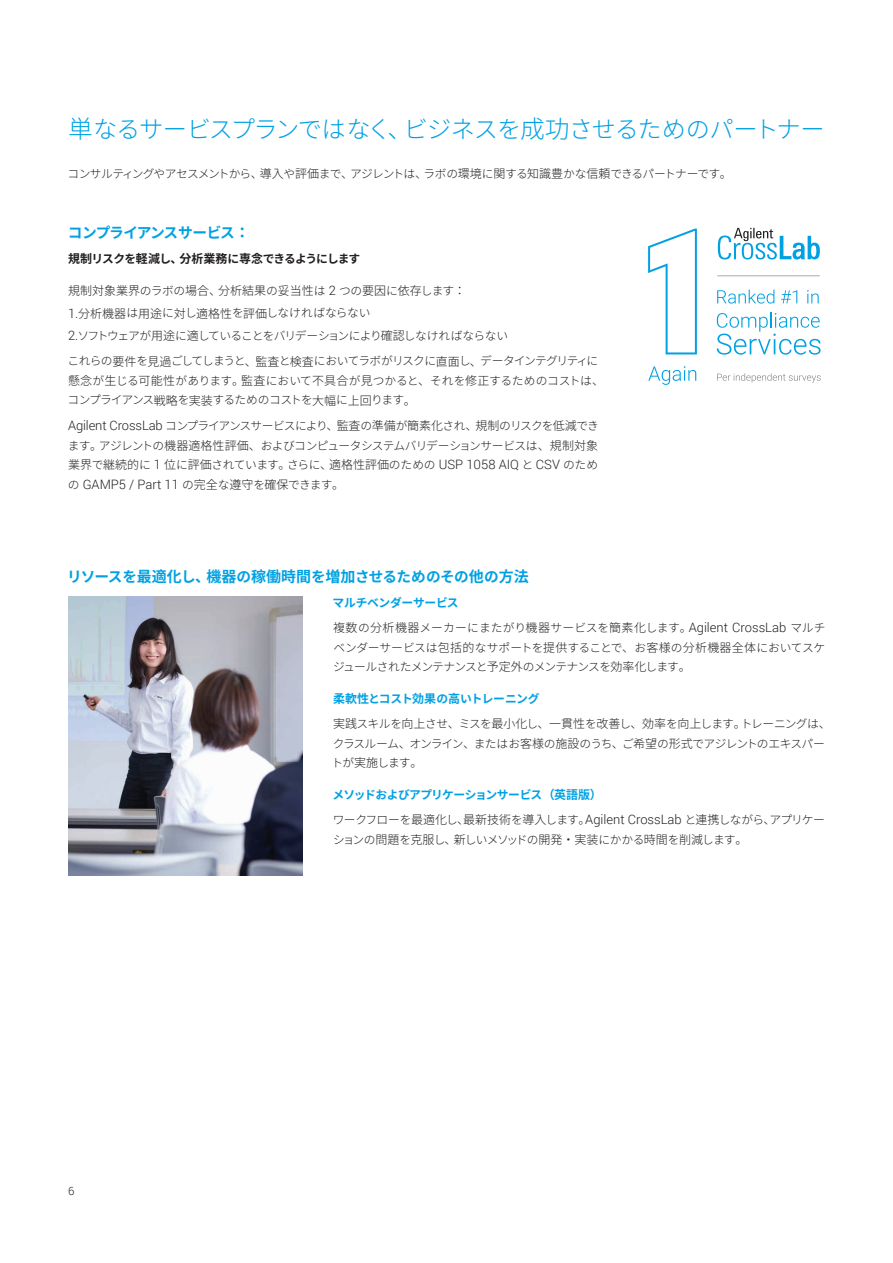
<style>
.page{position:relative;width:893px;height:1263px;background:#fff}
.page>*{position:absolute;margin:0;border:0;box-sizing:border-box;transform-origin:0 0}
.BROCHURE_int_head_bl{font:300 24.3px "Noto Sans CJ Kjp";letter-spacing:-.05em;color:#00a1e3}
.BROCHURE_subhead_blu{font:700 14.7px "Noto Sans CJ Kjp";letter-spacing:-.055em;color:#00a1e3}
.BROCHURE_subhead_blu-2{font:700 14.7px "Noto Sans CJ Kjp";letter-spacing:-.08em;color:#00a1e3}
.BROCHURE_text_black{font:300 12.9px "Roboto";color:#231f20}
.BROCHURE_text_black-2{font:300 12px "Noto Sans CJ Kjp";color:#231f20}
.BROCHURE_text_black-3{font:300 11.7px/19.5px "Noto Sans CJ Kjp";letter-spacing:-.06em;color:#231f20}
.t1{font:700 11.7px "Noto Sans CJ Kjp";letter-spacing:-.03em;color:#00a1e3}
.BROCHURE_text_black-4{font:300 11.7px "Noto Sans CJ Kjp";letter-spacing:-.01em;color:#231f20}
.t2{font:700 11.7px "Noto Sans CJ Kjp";letter-spacing:-.085em;color:#231f20}
.t3{font:700 11.7px "Noto Sans CJ Kjp";letter-spacing:-.05em;color:#00a1e3}
.t4{font:300 11.4px "Roboto";color:#231f20}
.s1{font-size:24.75px}
.s2{font-size:12px}
.s3{font-size:15px}
.s4{font-size:11.7px}
.s5{font-family:"Roboto";font-size:12.9px}
.s6{font-family:"Noto Sans CJ Kjp";font-size:11.7px}
.s7{font-family:"Noto Sans CJ Kjp";font-size:12px}
</style>
<div class="page">
<img style="left:68px;top:597px;width:234px;height:279px">
<hr style="left:717px;top:275px;width:103px;height:1px;background:#a8abac">
<svg style="left:717px;top:290px;width:57px;height:14px"></svg>
<svg style="left:781px;top:290px;width:16px;height:13px"></svg>
<svg style="left:807px;top:290px;width:12px;height:13px"></svg>
<svg style="left:717px;top:312px;width:103px;height:43px"></svg>
<svg style="left:648px;top:229px;width:49px;height:125px"></svg>
<svg style="left:717px;top:373px;width:104px;height:10px"></svg>
<svg style="left:718px;top:228px;width:102px;height:31px"></svg>
<svg style="left:648px;top:366px;width:48px;height:19px"></svg>
<p class="BROCHURE_int_head_bl" style="left:68px;top:115px;width:758px"><span class="s1">単</span>なるサービスプランではなく<span class="s1">、</span>ビジネスを<span class="s1">成功</span>させるためのパートナー</p>
<p class="BROCHURE_text_black-3" style="left:68px;top:164px;width:666px">コンサルティングやアセスメントから<span class="s2">、導入</span>や<span class="s2">評価</span>まで<span class="s2">、</span>アジレントは<span class="s2">、</span>ラボの<span class="s2">環境</span>に<span class="s2">関</span>する<span class="s2">知識豊</span>かな<span class="s2">信頼</span>できるパートナーです<span class="s2">。</span></p>
<p class="BROCHURE_subhead_blu-2" style="left:68px;top:225px;width:184px">コンプライアンスサービス<span class="s3">：</span></p>
<p class="t2" style="left:68px;top:252px;width:294px"><span class="s2">規制</span>リスクを<span class="s2">軽減</span>し<span class="s2">、分析業務</span>に<span class="s2">専念</span>できるようにします</p>
<p class="BROCHURE_text_black-2" style="left:68px;top:284px;width:399px">規制対象業界<span class="s4">のラボの</span>場合、分析結果<span class="s4">の</span>妥当性<span class="s4">は</span> <span class="s5">2</span> <span class="s4">つの</span>要因<span class="s4">に</span>依存<span class="s4">します</span>：</p>
<p class="BROCHURE_text_black-4" style="left:68px;top:307px;width:304px"><span class="s5">1.</span><span class="s2">分析機器</span>は<span class="s2">用途</span>に<span class="s2">対</span>し<span class="s2">適格性</span>を<span class="s2">評価</span>しなければならない</p>
<p class="BROCHURE_text_black-3" style="left:68px;top:326px;width:442px"><span class="s5">2.</span>ソフトウェアが<span class="s2">用途</span>に<span class="s2">適</span>していることをバリデーションにより<span class="s2">確認</span>しなければならない</p>
<p class="BROCHURE_text_black-3" style="left:67px;top:352px;width:538px">これらの<span class="s2">要件</span>を<span class="s2">見過</span>ごしてしまうと<span class="s2">、監査</span>と<span class="s2">検査</span>においてラボがリスクに<span class="s2">直面</span>し<span class="s2">、</span>データインテグリティに<span class="s2">懸念</span>が<span class="s2">生</span>じる<span class="s2">可能性</span>があります<span class="s2">。監査</span>において<span class="s2">不具合</span>が<span class="s2">見</span>つかると<span class="s2">、</span>それを<span class="s2">修正</span>するためのコストは<span class="s2">、</span>コンプライアンス<span class="s2">戦略</span>を<span class="s2">実装</span>するためのコストを<span class="s2">大幅</span>に<span class="s2">上回</span>ります<span class="s2">。</span></p>
<p class="BROCHURE_text_black-3" style="left:68px;top:416px;width:533px;text-align:justify"><span class="s5">Agilent CrossLab</span> コンプライアンスサービスにより<span class="s2">、監査</span>の<span class="s2">準備</span>が<span class="s2">簡素化</span>され<span class="s2">、規制</span>のリスクを<span class="s2">低減</span>できます<span class="s2">。</span>アジレントの<span class="s2">機器適格性評価、</span>およびコンピュータシステムバリデーションサービスは<span class="s2">、規制対象業界</span>で<span class="s2">継続的</span>に <span class="s5">1</span> <span class="s2">位</span>に<span class="s2">評価</span>されています<span class="s2">。</span>さらに<span class="s2">、適格性評価</span>のための <span class="s5">USP 1058 AIQ</span> と <span class="s5">CSV</span> のため</p>
<p class="BROCHURE_text_black" style="left:68px;top:475px;width:278px"><span class="s6">の</span> GAMP5 / Part 11 <span class="s6">の</span><span class="s7">完全</span><span class="s6">な</span><span class="s7">遵守</span><span class="s6">を</span><span class="s7">確保</span><span class="s6">できます</span><span class="s7">。</span></p>
<p class="BROCHURE_subhead_blu" style="left:67px;top:568px;width:463px">リソースを<span class="s3">最適化</span>し<span class="s3">、機器</span>の<span class="s3">稼働時間</span>を<span class="s3">増加</span>させるためのその<span class="s3">他</span>の<span class="s3">方法</span></p>
<p class="t1" style="left:333px;top:596px;width:127px">マルチベンダーサービス</p>
<p class="BROCHURE_text_black-3" style="left:333px;top:618px;width:494px;text-align:justify"><span class="s2">複数</span>の<span class="s2">分析機器</span>メーカーにまたがり<span class="s2">機器</span>サービスを<span class="s2">簡素化</span>します<span class="s2">。</span><span class="s5">Agilent CrossLab</span> マルチベンダーサービスは<span class="s2">包括的</span>なサポートを<span class="s2">提供</span>することで<span class="s2">、</span>お<span class="s2">客様</span>の<span class="s2">分析機器全体</span>においてスケジュールされたメンテナンスと<span class="s2">予定外</span>のメンテナンスを<span class="s2">効率化</span>します<span class="s2">。</span></p>
<p class="t1" style="left:333px;top:692px;width:208px"><span class="s2">柔軟性</span>とコスト<span class="s2">効果</span>の<span class="s2">高</span>いトレーニング</p>
<p class="BROCHURE_text_black-3" style="left:331px;top:714px;width:501px"><span class="s2">実践</span>スキルを<span class="s2">向上</span>させ<span class="s2">、</span>ミスを<span class="s2">最小化</span>し<span class="s2">、一貫性</span>を<span class="s2">改善</span>し<span class="s2">、効率</span>を<span class="s2">向上</span>します<span class="s2">。</span>トレーニングは<span class="s2">、</span>クラスルーム<span class="s2">、</span>オンライン<span class="s2">、</span>またはお<span class="s2">客様</span>の<span class="s2">施設</span>のうち<span class="s2">、</span>ご<span class="s2">希望</span>の<span class="s2">形式</span>でアジレントのエキスパートが<span class="s2">実施</span>します<span class="s2">。</span></p>
<p class="t3" style="left:333px;top:788px;width:271px">メソッドおよびアプリケーションサービス<span class="s2">（英語版）</span></p>
<p class="BROCHURE_text_black-3" style="left:333px;top:810px;width:494px">ワークフローを<span class="s2">最適化</span>し<span class="s2">、最新技術</span>を<span class="s2">導入</span>します<span class="s2">。</span><span class="s5">Agilent CrossLab</span> と<span class="s2">連携</span>しながら<span class="s2">、</span>アプリケーションの<span class="s2">問題</span>を<span class="s2">克服</span>し<span class="s2">、新</span>しいメソッドの<span class="s2">開発・実装</span>にかかる<span class="s2">時間</span>を<span class="s2">削減</span>します<span class="s2">。</span></p>
<p class="t4" style="left:68px;top:1183px;width:8px">6</p>
</div>
